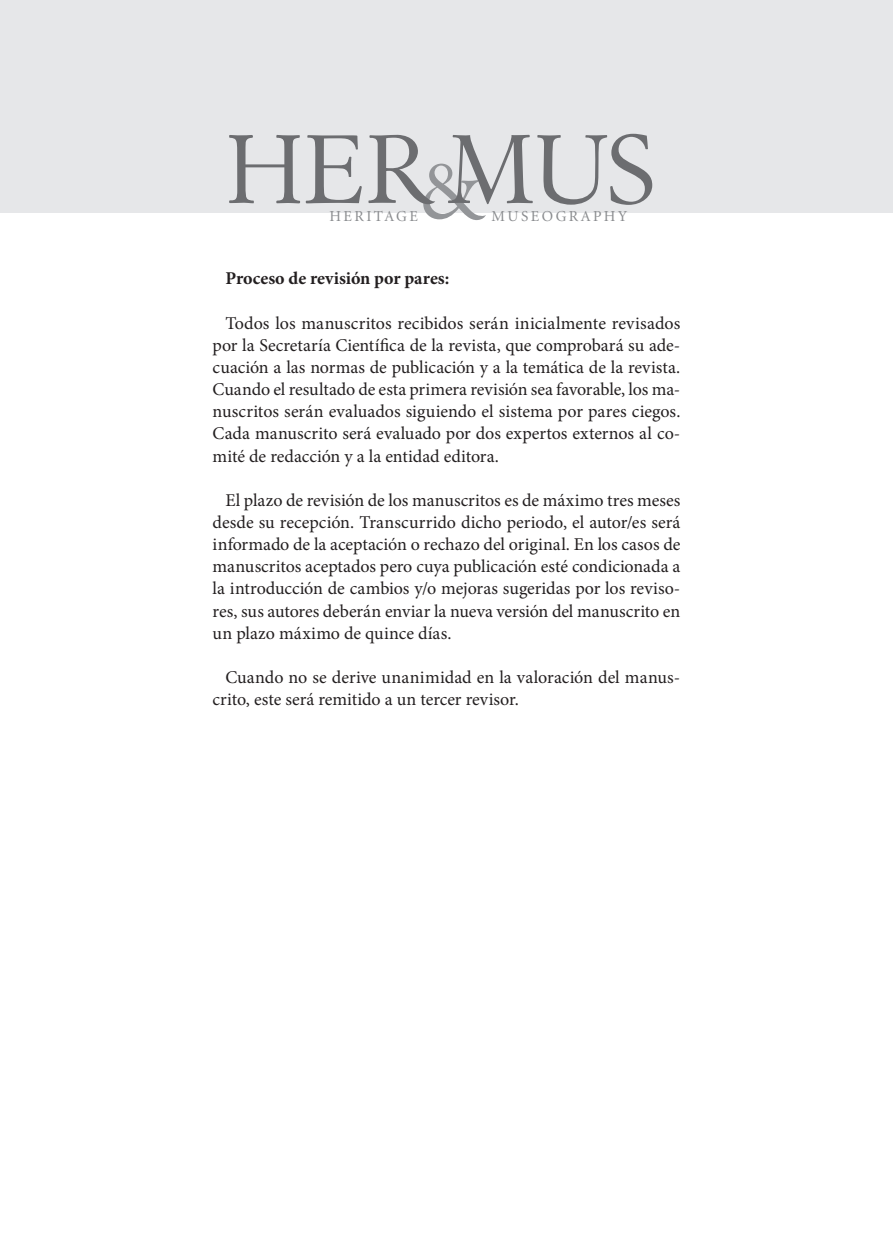
<style>
.page{position:relative;width:893px;height:1234px;background:#fff}
.page>*{position:absolute;margin:0;border:0;box-sizing:border-box;transform-origin:0 0}
.t1{font:105.6px "Augereau";color:#6c6d70}
.t2{font:86.85px "Augereau";color:#939598}
.Texto_Normal{font:18px/22.2px "Minion Pro";color:#231f20;text-align:justify}
.Texto_Normal-2{font:700 18px "Minion Pro";color:#231f20}
.t3{font:15.3px "Minion Regular SC";letter-spacing:.16em;color:#8a8c8f}
</style>
<div class="page">
<div style="left:0;top:0;width:893px;height:213px;background:#e6e7e9"></div>
<p class="t1" style="left:227px;top:106px;width:431px">HERMUS</p>
<p class="t3" style="left:329px;top:208px;width:90px">HERITAGE</p>
<p class="t3" style="left:492px;top:208px;width:137px">MUSEOGRAPHY</p>
<p class="t2" style="left:421px;top:138px;width:64px">&amp;</p>
<p class="Texto_Normal-2" style="left:225px;top:266px;width:225px">Proceso de revisión por pares:</p>
<p class="Texto_Normal" style="left:213px;top:312px;width:469px;text-indent:13px">Todos los manuscritos recibidos serán inicialmente revisados por la Secretaría Científica de la revista, que comprobará su ade&shy;cuación a las normas de publicación y a la temática de la revista.<br>Cuando el resultado de esta primera revisión sea favorable, los ma&shy;nuscritos serán evaluados siguiendo el sistema por pares ciegos.<br>Cada manuscrito será evaluado por dos expertos externos al co&shy;mité de redacción y a la entidad editora.</p>
<p class="Texto_Normal" style="left:213px;top:489px;width:469px;text-indent:13px">El plazo de revisión de los manuscritos es de máximo tres meses desde su recepción. Transcurrido dicho periodo, el autor/es será informado de la aceptación o rechazo del original. En los casos de manuscritos aceptados pero cuya publicación esté condicionada a la introducción de cambios y/o mejoras sugeridas por los reviso&shy;res, sus autores deberán enviar la nueva versión del manuscrito en un plazo máximo de quince días.</p>
<p class="Texto_Normal" style="left:213px;top:666px;width:469px;text-indent:13px">Cuando no se derive unanimidad en la valoración del manus&shy;crito, este será remitido a un tercer revisor.</p>
</div>
